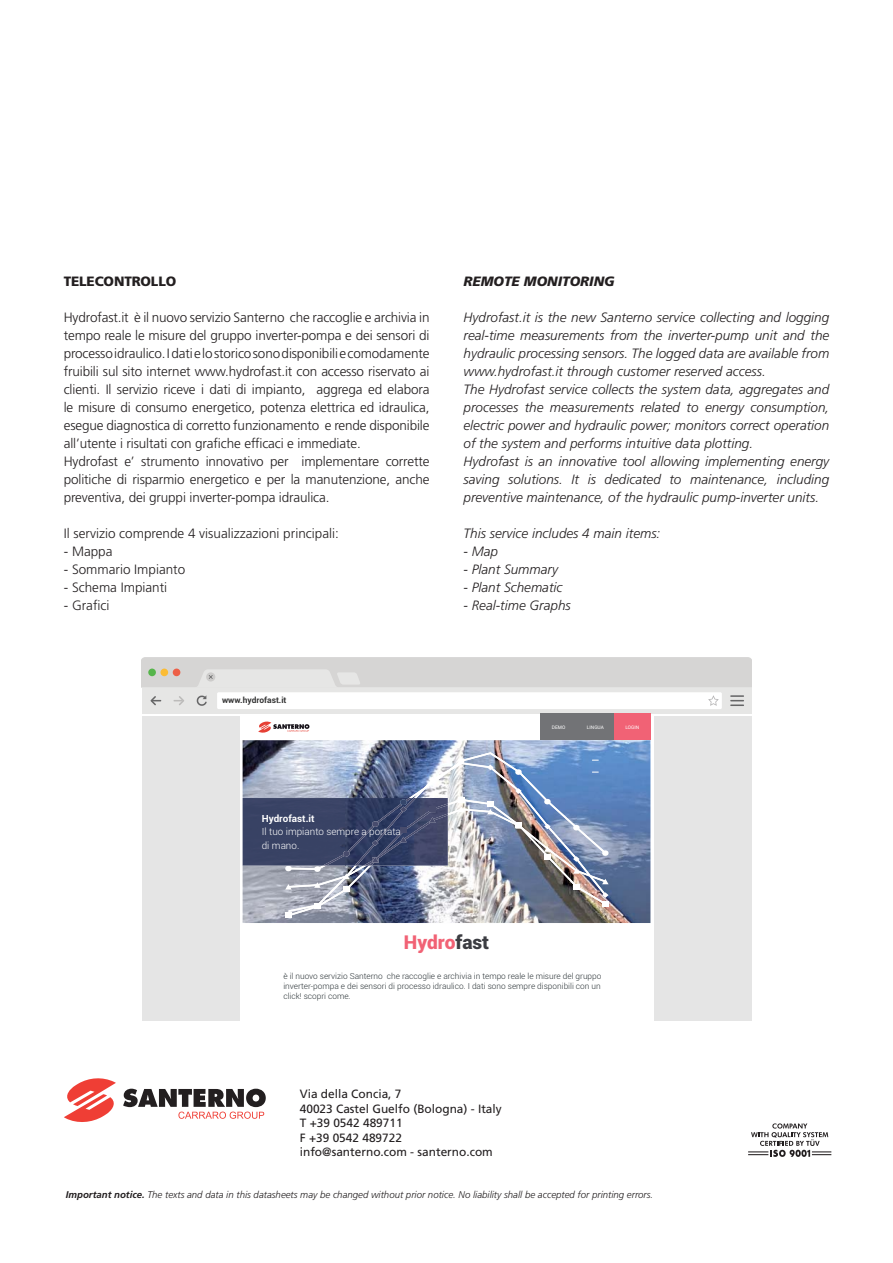
<style>
.page{position:relative;width:893px;height:1263px;background:#fff}
.page>*{position:absolute;margin:0;border:0;box-sizing:border-box;transform-origin:0 0}
.t1{font:900 19.05px "Roboto";color:#f16275}
.t2{font:300 13.5px/18px "Frutiger LT Std";letter-spacing:-.01em;color:#231f20}
.t3{font:italic 300 13.5px/18px "Frutiger LT Std";color:#231f20}
.t4{font:italic 900 13.5px "Frutiger LT Std";color:#231f20}
.t5{font:900 13.5px "Frutiger LT Std";letter-spacing:-.01em;color:#231f20}
.t6{font:12px/14.4px "Frutiger LT Std";color:#231f20}
.t7{font:300 9.9px/13.4px "Roboto";color:#fff}
.t8{font:700 9.9px "Roboto";color:#fff}
.t9{font:italic 300 9.75px "Frutiger LT Std";color:#231f20}
.t10{font:700 8.4px "Roboto";color:#333}
.t11{font:300 8.25px/9.9px "Roboto";color:#2b3337;text-align:justify}
.t12{font:4.8px "Roboto";color:#fff}
.s1{color:#3c3d42}
.s2{font-weight:700}
</style>
<div class="page">
<div style="left:142px;top:688px;width:609px;height:26px;background:#e6e6e5"></div>
<svg style="left:142px;top:657px;width:609px;height:31px;background:#d8d7d5"></svg>
<div style="left:217px;top:692px;width:505px;height:17px;background:#fff;border-radius:2px"></div>
<svg style="left:708px;top:695px;width:11px;height:11px"></svg>
<svg style="left:730px;top:695px;width:14px;height:11px"></svg>
<svg style="left:150px;top:696px;width:11px;height:9px"></svg>
<svg style="left:173px;top:696px;width:11px;height:9px"></svg>
<svg style="left:197px;top:695px;width:10px;height:11px"></svg>
<div style="left:142px;top:716px;width:97px;height:305px;background:#e5e5e5"></div>
<div style="left:654px;top:716px;width:97px;height:305px;background:#e5e5e5"></div>
<img style="left:243px;top:740px;width:407px;height:183px">
<svg style="left:258px;top:721px;width:51px;height:12px"></svg>
<div style="left:540px;top:714px;width:37px;height:26px;background:#727376"></div>
<div style="left:577px;top:714px;width:37px;height:26px;background:#727376"></div>
<div style="left:614px;top:714px;width:36px;height:26px;background:#f16275"></div>
<div style="left:285px;top:912px;width:7px;height:6px;background:#fff"></div>
<div style="left:243px;top:798px;width:41px;height:68px;background:#384264"></div>
<img style="left:284px;top:752px;width:326px;height:164px">
<svg style="left:64px;top:1078px;width:52px;height:44px"></svg>
<svg style="left:123px;top:1089px;width:143px;height:30px"></svg>
<svg style="left:748px;top:1123px;width:83px;height:34px"></svg>
<p class="t5" style="left:64px;top:274px;width:114px">TELECONTROLLO</p>
<p class="t2" style="left:64px;top:309px;width:367px">Hydrofast.it è il nuovo servizio Santerno che raccoglie e archivia in tempo reale le misure del gruppo inverter-pompa e dei sensori di processo idraulico. I dati e lo storico sono disponibili e comodamente fruibili sul sito internet www.hydrofast.it con accesso riservato ai clienti. Il servizio riceve i dati di impianto, aggrega ed elabora le misure di consumo energetico, potenza elettrica ed idraulica, esegue diagnostica di corretto funzionamento e rende disponibile all’utente i risultati con grafiche efficaci e immediate.<br>Hydrofast e’ strumento innovativo per implementare corrette politiche di risparmio energetico e per la manutenzione, anche preventiva, dei gruppi inverter-pompa idraulica.</p>
<p class="t2" style="left:64px;top:525px;width:276px">Il servizio comprende 4 visualizzazioni principali:</p>
<p class="t2" style="left:64px;top:543px;width:50px">- Mappa</p>
<p class="t2" style="left:64px;top:561px;width:123px">- Sommario Impianto</p>
<p class="t2" style="left:64px;top:579px;width:105px">- Schema Impianti</p>
<p class="t2" style="left:64px;top:597px;width:47px">- Grafici</p>
<p class="t10" style="left:222px;top:696px;width:66px">www.hydrofast.it</p>
<p class="t8" style="left:262px;top:813px;width:54px">Hydrofast.it</p>
<p class="t7" style="left:262px;top:826px;width:141px">Il tuo impianto sempre a portata di mano.</p>
<p class="t4" style="left:463px;top:274px;width:153px">REMOTE MONITORING</p>
<p class="t3" style="left:463px;top:309px;width:367px">Hydrofast.it is the new Santerno service collecting and logging real-time measurements from the inverter-pump unit and the hydraulic processing sensors. The logged data are available from www.hydrofast.it through customer reserved access.<br>The Hydrofast service collects the system data, aggregates and processes the measurements related to energy consumption, electric power and hydraulic power; monitors correct operation of the system and performs intuitive data plotting.<br>Hydrofast is an innovative tool allowing implementing energy saving solutions. It is dedicated to maintenance, including preventive maintenance, of the hydraulic pump-inverter units.</p>
<p class="t3" style="left:463px;top:525px;width:198px">This service includes 4 main items:</p>
<p class="t3" style="left:463px;top:543px;width:36px">- Map</p>
<p class="t3" style="left:463px;top:561px;width:96px">- Plant Summary</p>
<p class="t3" style="left:463px;top:579px;width:100px">- Plant Schematic</p>
<p class="t3" style="left:463px;top:597px;width:109px">- Real-time Graphs</p>
<p class="t12" style="left:552px;top:725px;width:15px">DEMO</p>
<p class="t12" style="left:587px;top:725px;width:18px">LINGUA</p>
<p class="t12" style="left:625px;top:725px;width:15px">LOGIN</p>
<h1 class="t1" style="left:404px;top:931px;width:87px">Hydro<span class="s1">fast</span></h1>
<p class="t11" style="left:283px;top:971px;width:320px">è il nuovo servizio Santerno che raccoglie e archivia in tempo reale le misure del gruppo inverter-pompa e dei sensori di processo idraulico. I dati sono sempre disponibili con un click! scopri come.</p>
<p class="t6" style="left:300px;top:1088px;width:204px">Via della Concia, 7<br>40023 Castel Guelfo (Bologna) - Italy<br>T +39 0542 489711<br>F +39 0542 489722 info@santerno.com - santerno.com</p>
<p class="t9" style="left:66px;top:1190px;width:589px"><span class="s2">Important notice.</span> The texts and data in this datasheets may be changed without prior notice. No liability shall be accepted for printing errors.</p>
</div>
